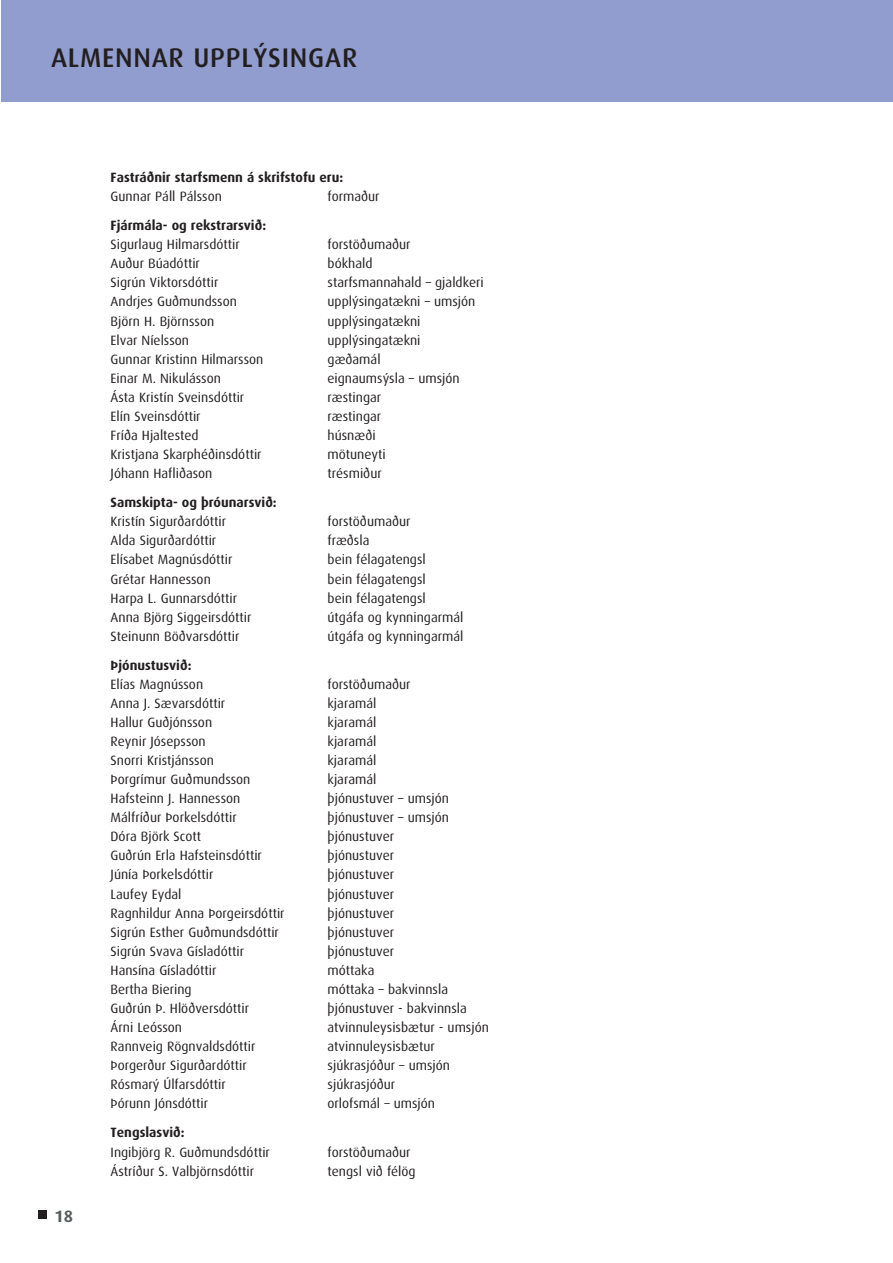
<style>
.page{position:relative;width:893px;height:1263px;background:#fff}
.page>*{position:absolute;margin:0;border:0;box-sizing:border-box;transform-origin:0 0}
.t1{font:500 27px "Dax";letter-spacing:.025em;color:#231f20}
.t2{font:700 16.5px "Dax";color:#58595b}
.t3{font:13.5px "Dax";color:#231f20}
.t4{font:700 13.5px "Dax";color:#231f20}
</style>
<div class="page">
<div style="left:1px;top:0;width:891px;height:102px;background:#919dcf"></div>
<div style="left:38px;top:1210px;width:8px;height:8px;background:#231f20"></div>
<h1 class="t1" style="left:51px;top:46px;width:308px">ALMENNAR UPPL†SINGAR</h1>
<p class="t2" style="left:54px;top:1209px;width:20px">18</p>
<p class="t4" style="left:111px;top:171px;width:234px">Fastrá›nir starfsmenn á skrifstofu eru:</p>
<p class="t3" style="left:111px;top:190px;width:113px">Gunnar Páll Pálsson</p>
<p class="t3" style="left:327px;top:190px;width:54px">forma›ur</p>
<p class="t4" style="left:111px;top:220px;width:157px">Fjármála- og rekstrarsvi›:</p>
<p class="t3" style="left:111px;top:239px;width:131px">Sigurlaug Hilmarsdóttir</p>
<p class="t3" style="left:327px;top:239px;width:84px">forstö›uma›ur</p>
<p class="t3" style="left:111px;top:258px;width:91px">Au›ur Búadóttir</p>
<p class="t3" style="left:327px;top:258px;width:46px">bókhald</p>
<p class="t3" style="left:111px;top:277px;width:109px">Sigrún Viktorsdóttir</p>
<p class="t3" style="left:327px;top:277px;width:158px">starfsmannahald – gjaldkeri</p>
<p class="t3" style="left:111px;top:296px;width:128px">Andrjes Gu›mundsson</p>
<p class="t3" style="left:327px;top:296px;width:149px">uppl‡singatækni – umsjón</p>
<p class="t3" style="left:111px;top:315px;width:105px">Björn H. Björnsson</p>
<p class="t3" style="left:327px;top:315px;width:94px">uppl‡singatækni</p>
<p class="t3" style="left:111px;top:334px;width:80px">Elvar Níelsson</p>
<p class="t3" style="left:327px;top:334px;width:94px">uppl‡singatækni</p>
<p class="t3" style="left:111px;top:353px;width:154px">Gunnar Kristinn Hilmarsson</p>
<p class="t3" style="left:327px;top:353px;width:55px">gæ›amál</p>
<p class="t3" style="left:111px;top:372px;width:112px">Einar M. Nikulásson</p>
<p class="t3" style="left:327px;top:372px;width:134px">eignaums‡sla – umsjón</p>
<p class="t3" style="left:111px;top:391px;width:135px">Ásta Kristín Sveinsdóttir</p>
<p class="t3" style="left:327px;top:391px;width:55px">ræstingar</p>
<p class="t3" style="left:111px;top:410px;width:92px">Elín Sveinsdóttir</p>
<p class="t3" style="left:327px;top:410px;width:55px">ræstingar</p>
<p class="t3" style="left:111px;top:429px;width:90px">Frí›a Hjaltested</p>
<p class="t3" style="left:327px;top:429px;width:50px">húsnæ›i</p>
<p class="t3" style="left:111px;top:448px;width:152px">Kristjana Skarphé›insdóttir</p>
<p class="t3" style="left:327px;top:448px;width:60px">mötuneyti</p>
<p class="t3" style="left:111px;top:467px;width:103px">Jóhann Hafli›ason</p>
<p class="t3" style="left:327px;top:467px;width:56px">trésmi›ur</p>
<p class="t4" style="left:111px;top:497px;width:168px">Samskipta- og flróunarsvi›:</p>
<p class="t3" style="left:111px;top:516px;width:117px">Kristín Sigur›ardóttir</p>
<p class="t3" style="left:327px;top:516px;width:84px">forstö›uma›ur</p>
<p class="t3" style="left:111px;top:535px;width:107px">Alda Sigur›ardóttir</p>
<p class="t3" style="left:327px;top:535px;width:43px">fræ›sla</p>
<p class="t3" style="left:111px;top:554px;width:123px">Elísabet Magnúsdóttir</p>
<p class="t3" style="left:327px;top:554px;width:100px">bein félagatengsl</p>
<p class="t3" style="left:111px;top:573px;width:102px">Grétar Hannesson</p>
<p class="t3" style="left:327px;top:573px;width:100px">bein félagatengsl</p>
<p class="t3" style="left:111px;top:592px;width:128px">Harpa L. Gunnarsdóttir</p>
<p class="t3" style="left:327px;top:592px;width:100px">bein félagatengsl</p>
<p class="t3" style="left:111px;top:611px;width:142px">Anna Björg Siggeirsdóttir</p>
<p class="t3" style="left:327px;top:611px;width:137px">útgáfa og kynningarmál</p>
<p class="t3" style="left:111px;top:630px;width:130px">Steinunn Bö›varsdóttir</p>
<p class="t3" style="left:327px;top:630px;width:137px">útgáfa og kynningarmál</p>
<p class="t4" style="left:111px;top:659px;width:82px">fijónustusvi›:</p>
<p class="t3" style="left:111px;top:678px;width:94px">Elías Magnússon</p>
<p class="t3" style="left:327px;top:678px;width:84px">forstö›uma›ur</p>
<p class="t3" style="left:111px;top:697px;width:116px">Anna J. Sævarsdóttir</p>
<p class="t3" style="left:327px;top:697px;width:50px">kjaramál</p>
<p class="t3" style="left:111px;top:716px;width:103px">Hallur Gu›jónsson</p>
<p class="t3" style="left:327px;top:716px;width:50px">kjaramál</p>
<p class="t3" style="left:111px;top:735px;width:97px">Reynir Jósepsson</p>
<p class="t3" style="left:327px;top:735px;width:50px">kjaramál</p>
<p class="t3" style="left:111px;top:755px;width:105px">Snorri Kristjánsson</p>
<p class="t3" style="left:327px;top:755px;width:50px">kjaramál</p>
<p class="t3" style="left:111px;top:774px;width:141px">fiorgrímur Gu›mundsson</p>
<p class="t3" style="left:327px;top:774px;width:50px">kjaramál</p>
<p class="t3" style="left:111px;top:793px;width:131px">Hafsteinn J. Hannesson</p>
<p class="t3" style="left:327px;top:793px;width:123px">fljónustuver – umsjón</p>
<p class="t3" style="left:111px;top:812px;width:127px">Málfrí›ur fiorkelsdóttir</p>
<p class="t3" style="left:327px;top:812px;width:123px">fljónustuver – umsjón</p>
<p class="t3" style="left:111px;top:831px;width:92px">Dóra Björk Scott</p>
<p class="t3" style="left:327px;top:831px;width:68px">fljónustuver</p>
<p class="t3" style="left:111px;top:850px;width:153px">Gu›rún Erla Hafsteinsdóttir</p>
<p class="t3" style="left:327px;top:850px;width:68px">fljónustuver</p>
<p class="t3" style="left:111px;top:869px;width:104px">Júnía fiorkelsdóttir</p>
<p class="t3" style="left:327px;top:869px;width:68px">fljónustuver</p>
<p class="t3" style="left:111px;top:888px;width:72px">Laufey Eydal</p>
<p class="t3" style="left:327px;top:888px;width:68px">fljónustuver</p>
<p class="t3" style="left:111px;top:907px;width:175px">Ragnhildur Anna fiorgeirsdóttir</p>
<p class="t3" style="left:327px;top:907px;width:68px">fljónustuver</p>
<p class="t3" style="left:111px;top:926px;width:170px">Sigrún Esther Gu›mundsdóttir</p>
<p class="t3" style="left:327px;top:926px;width:68px">fljónustuver</p>
<p class="t3" style="left:111px;top:945px;width:135px">Sigrún Svava Gísladóttir</p>
<p class="t3" style="left:327px;top:945px;width:68px">fljónustuver</p>
<p class="t3" style="left:111px;top:964px;width:107px">Hansína Gísladóttir</p>
<p class="t3" style="left:327px;top:964px;width:48px">móttaka</p>
<p class="t3" style="left:111px;top:983px;width:83px">Bertha Biering</p>
<p class="t3" style="left:327px;top:983px;width:122px">móttaka – bakvinnsla</p>
<p class="t3" style="left:111px;top:1002px;width:140px">Gu›rún fi. Hlö›versdóttir</p>
<p class="t3" style="left:327px;top:1002px;width:141px">fljónustuver - bakvinnsla</p>
<p class="t3" style="left:111px;top:1021px;width:73px">Árni Leósson</p>
<p class="t3" style="left:327px;top:1021px;width:163px">atvinnuleysisbætur - umsjón</p>
<p class="t3" style="left:111px;top:1040px;width:146px">Rannveig Rögnvaldsdóttir</p>
<p class="t3" style="left:327px;top:1040px;width:109px">atvinnuleysisbætur</p>
<p class="t3" style="left:111px;top:1059px;width:138px">fiorger›ur Sigur›ardóttir</p>
<p class="t3" style="left:327px;top:1059px;width:124px">sjúkrasjó›ur – umsjón</p>
<p class="t3" style="left:111px;top:1078px;width:117px">Rósmar‡ Úlfarsdóttir</p>
<p class="t3" style="left:327px;top:1078px;width:69px">sjúkrasjó›ur</p>
<p class="t3" style="left:111px;top:1097px;width:99px">fiórunn Jónsdóttir</p>
<p class="t3" style="left:327px;top:1097px;width:109px">orlofsmál – umsjón</p>
<p class="t4" style="left:111px;top:1127px;width:75px">Tengslasvi›:</p>
<p class="t3" style="left:111px;top:1146px;width:161px">Ingibjörg R. Gu›mundsdóttir</p>
<p class="t3" style="left:327px;top:1146px;width:84px">forstö›uma›ur</p>
<p class="t3" style="left:111px;top:1165px;width:145px">Ástrí›ur S. Valbjörnsdóttir</p>
<p class="t3" style="left:327px;top:1165px;width:90px">tengsl vi› félög</p>
</div>
